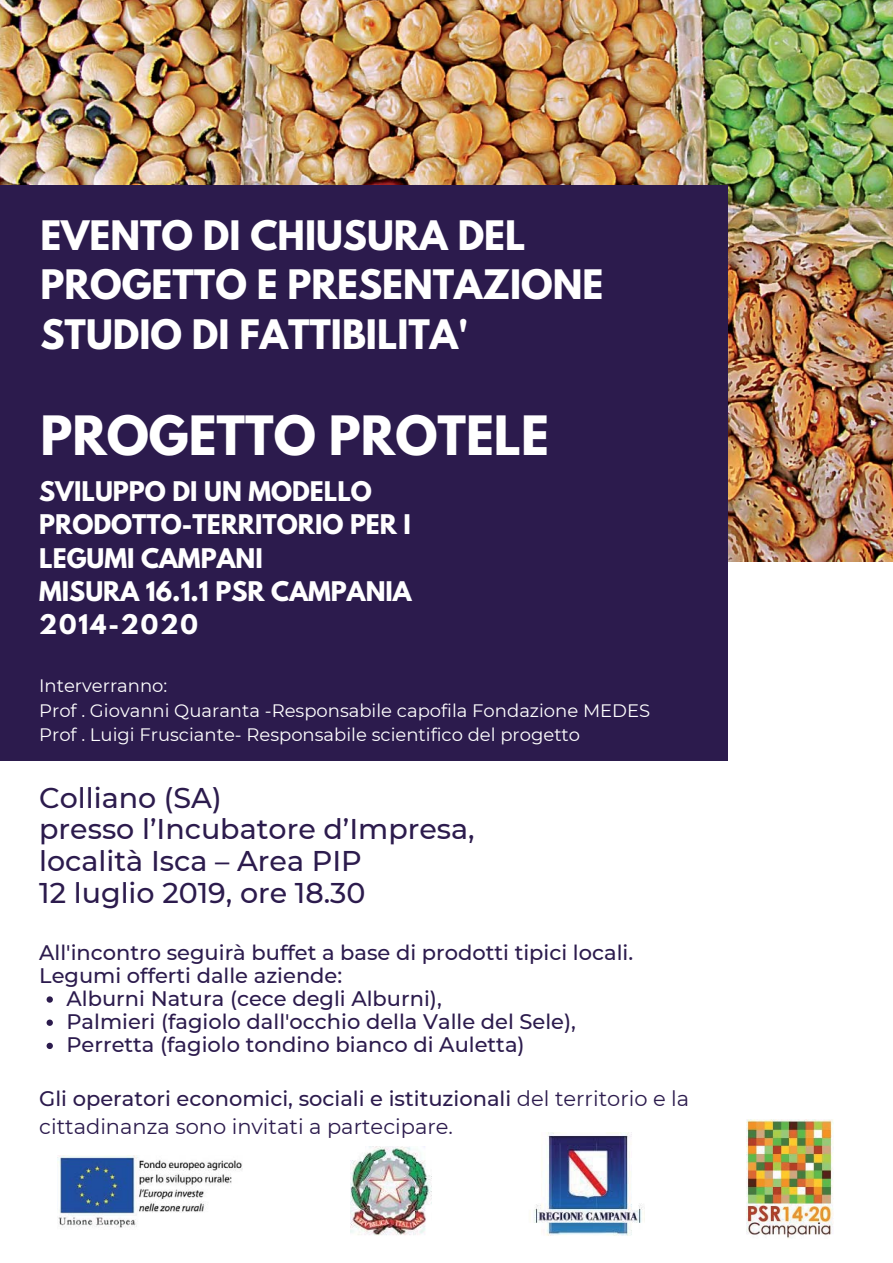
<style>
.page{position:relative;width:893px;height:1263px;background:#fff}
.page>*{position:absolute;margin:0;border:0;box-sizing:border-box;transform-origin:0 0}
.t1{font:700 48px "League Spartan";color:#fff}
.t2{font:700 36px/49.5px "League Spartan";color:#fff}
.t3{font:500 28.5px/31.7px "Montserrat";color:#2c1b4d}
.t4{font:700 24px/33.3px "League Spartan";color:#fff}
.t5{font:500 21px "Montserrat";color:#2c1b4d}
.t6{font:21px/28.5px "Montserrat";color:#2c1b4d}
.t7{font:18px/24.3px "Montserrat";color:#fff}
.s1{font-weight:500}
</style>
<div class="page">
<img style="left:0;top:0;width:893px;height:562px">
<div style="left:0;top:186px;width:727px;height:575px;background:#2c1b4d"></div>
<img style="left:58px;top:1155px;width:184px;height:73px">
<img style="left:351px;top:1146px;width:81px;height:89px">
<img style="left:530px;top:1133px;width:113px;height:103px">
<img style="left:747px;top:1120px;width:86px;height:118px">
<svg style="left:47px;top:996px;width:6px;height:7px"></svg>
<svg style="left:47px;top:1020px;width:6px;height:6px"></svg>
<svg style="left:47px;top:1043px;width:6px;height:6px"></svg>
<h2 class="t2" style="left:40px;top:215px;width:564px">EVENTO DI CHIUSURA DEL<br>PROGETTO E PRESENTAZIONE<br>STUDIO DI FATTIBILITA'</h2>
<h1 class="t1" style="left:40px;top:412px;width:510px">PROGETTO PROTELE</h1>
<p class="t4" style="left:39px;top:478px;width:374px">SVILUPPO DI UN MODELLO<br>PRODOTTO-TERRITORIO PER I<br>LEGUMI CAMPANI<br>MISURA 16.1.1 PSR CAMPANIA<br>2014-2020</p>
<p class="t7" style="left:39px;top:674px;width:612px">Interverranno:<br>Prof . Giovanni Quaranta -Responsabile capofila Fondazione MEDES<br>Prof . Luigi Frusciante- Responsabile scientifico del progetto</p>
<h3 class="t3" style="left:39px;top:782px;width:437px">Colliano (SA)<br>presso l’Incubatore d’Impresa, località Isca – Area PIP<br>12 luglio 2019, ore 18.30</h3>
<p class="t5" style="left:39px;top:939px;width:595px">All'incontro seguirà buffet a base di prodotti tipici locali.</p>
<p class="t5" style="left:39px;top:962px;width:305px">Legumi offerti dalle aziende:</p>
<p class="t5" style="left:66px;top:986px;width:377px">Alburni Natura (cece degli Alburni),</p>
<p class="t5" style="left:66px;top:1009px;width:511px">Palmieri (fagiolo dall'occhio della Valle del Sele),</p>
<p class="t5" style="left:66px;top:1032px;width:460px">Perretta (fagiolo tondino bianco di Auletta)</p>
<p class="t6" style="left:39px;top:1084px;width:652px"><span class="s1">Gli operatori economici, sociali e istituzionali</span> del territorio e la cittadinanza sono invitati a partecipare.</p>
</div>
